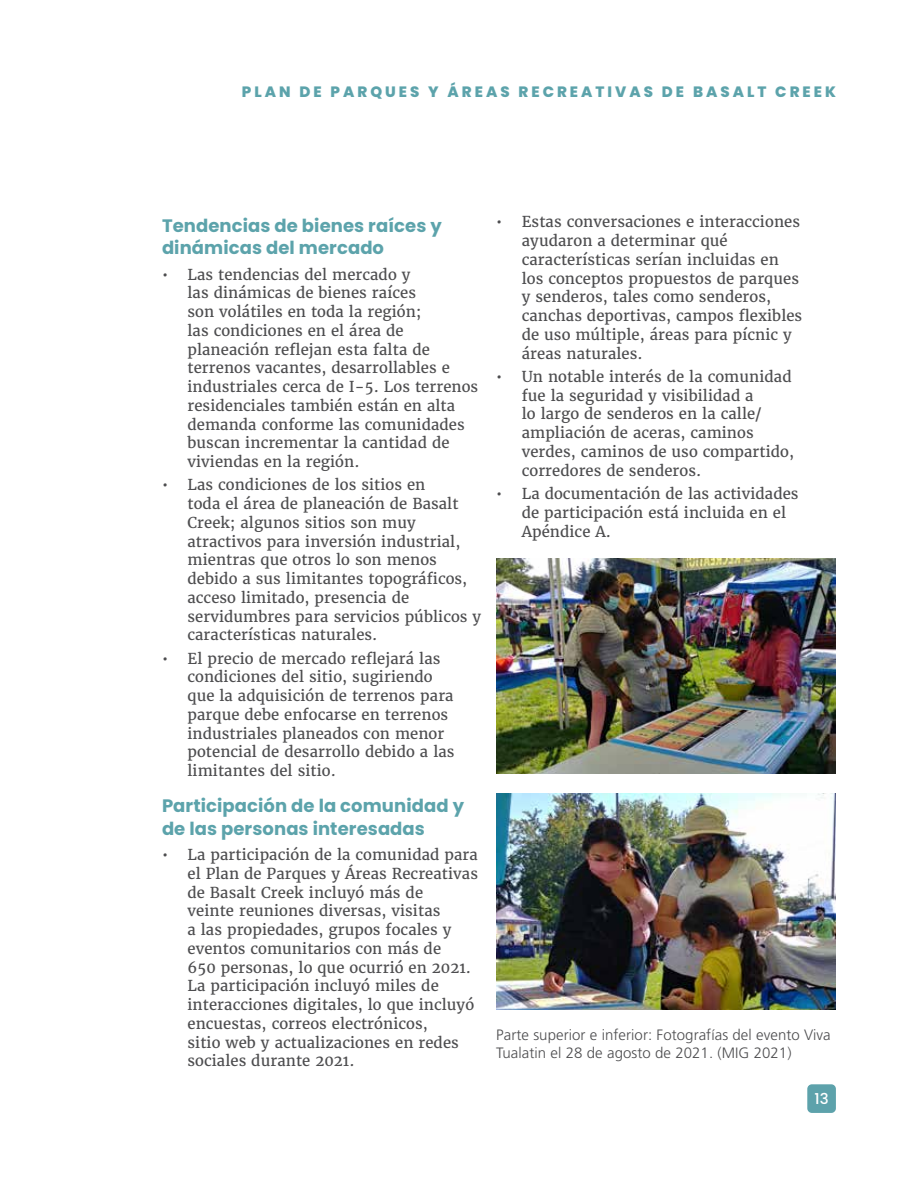
<style>
.page{position:relative;width:918px;height:1188px;background:#fff}
.page>*{position:absolute;margin:0;border:0;box-sizing:border-box;transform-origin:0 0}
.t1{font:700 18px/22.5px "Poppins";letter-spacing:.005em;color:#5ca3ab}
.t2{font:15px/18.8px "Merriweather";letter-spacing:.005em;color:#4d4d4f}
.t3{font:15px/18px "Frutiger LT 45 Lt";letter-spacing:.005em;color:#4d4d4f}
.t4{font:800 15px "Poppins";letter-spacing:.2em;color:#5ca3ab}
.t5{font:500 15px "Poppins";color:#fff}
</style>
<div class="page">
<div style="left:807px;top:1084px;width:29px;height:29px;background:#5da2ab;border-radius:5px"></div>
<img style="left:496px;top:558px;width:340px;height:216px">
<img style="left:496px;top:794px;width:340px;height:216px">
<p class="t4" style="left:242px;top:83px;width:596px">PLAN DE PARQUES Y ÁREAS RECREATIVAS DE BASALT CREEK</p>
<p class="t1" style="left:162px;top:214px;width:281px">Tendencias de bienes raíces y dinámicas del mercado</p>
<p class="t2" style="left:188px;top:265px;width:292px;text-indent:-26px">• Las tendencias del mercado y<br>las dinámicas de bienes raíces<br>son volátiles en toda la región;<br>las condiciones en el área de planeación reflejan esta falta de terrenos vacantes, desarrollables e industriales cerca de I-5. Los terrenos residenciales también están en alta demanda conforme las comunidades buscan incrementar la cantidad de viviendas en la región.</p>
<p class="t2" style="left:188px;top:476px;width:295px;text-indent:-26px">• Las condiciones de los sitios en<br>toda el área de planeación de Basalt Creek; algunos sitios son muy atractivos para inversión industrial, mientras que otros lo son menos debido a sus limitantes topográficos, acceso limitado, presencia de servidumbres para servicios públicos y características naturales.</p>
<p class="t2" style="left:188px;top:649px;width:269px;text-indent:-26px">• El precio de mercado reflejará las condiciones del sitio, sugiriendo que la adquisición de terrenos para parque debe enfocarse en terrenos industriales planeados con menor potencial de desarrollo debido a las limitantes del sitio.</p>
<p class="t1" style="left:162px;top:795px;width:304px">Participación de la comunidad y de las personas interesadas</p>
<p class="t2" style="left:188px;top:845px;width:292px;text-indent:-26px">• La participación de la comunidad para el Plan de Parques y Áreas Recreativas de Basalt Creek incluyó más de<br>veinte reuniones diversas, visitas<br>a las propiedades, grupos focales y eventos comunitarios con más de<br>650 personas, lo que ocurrió en 2021.<br>La participación incluyó miles de interacciones digitales, lo que incluyó encuestas, correos electrónicos,<br>sitio web y actualizaciones en redes sociales durante 2021.</p>
<p class="t2" style="left:522px;top:213px;width:282px;text-indent:-26px">• Estas conversaciones e interacciones ayudaron a determinar qué características serían incluidas en los conceptos propuestos de parques y senderos, tales como senderos, canchas deportivas, campos flexibles de uso múltiple, áreas para pícnic y áreas naturales.</p>
<p class="t2" style="left:522px;top:367px;width:274px;text-indent:-26px">• Un notable interés de la comunidad fue la seguridad y visibilidad a<br>lo largo de senderos en la calle/ ampliación de aceras, caminos verdes, caminos de uso compartido, corredores de senderos.</p>
<p class="t2" style="left:522px;top:484px;width:278px;text-indent:-26px">• La documentación de las actividades de participación está incluida en el<br>Apéndice A.</p>
<p class="t3" style="left:496px;top:1026px;width:336px">Parte superior e inferior: Fotografías del evento Viva<br>Tualatin el 28 de agosto de 2021. (MIG 2021)</p>
<p class="t5" style="left:814px;top:1090px;width:16px">13</p>
</div>
